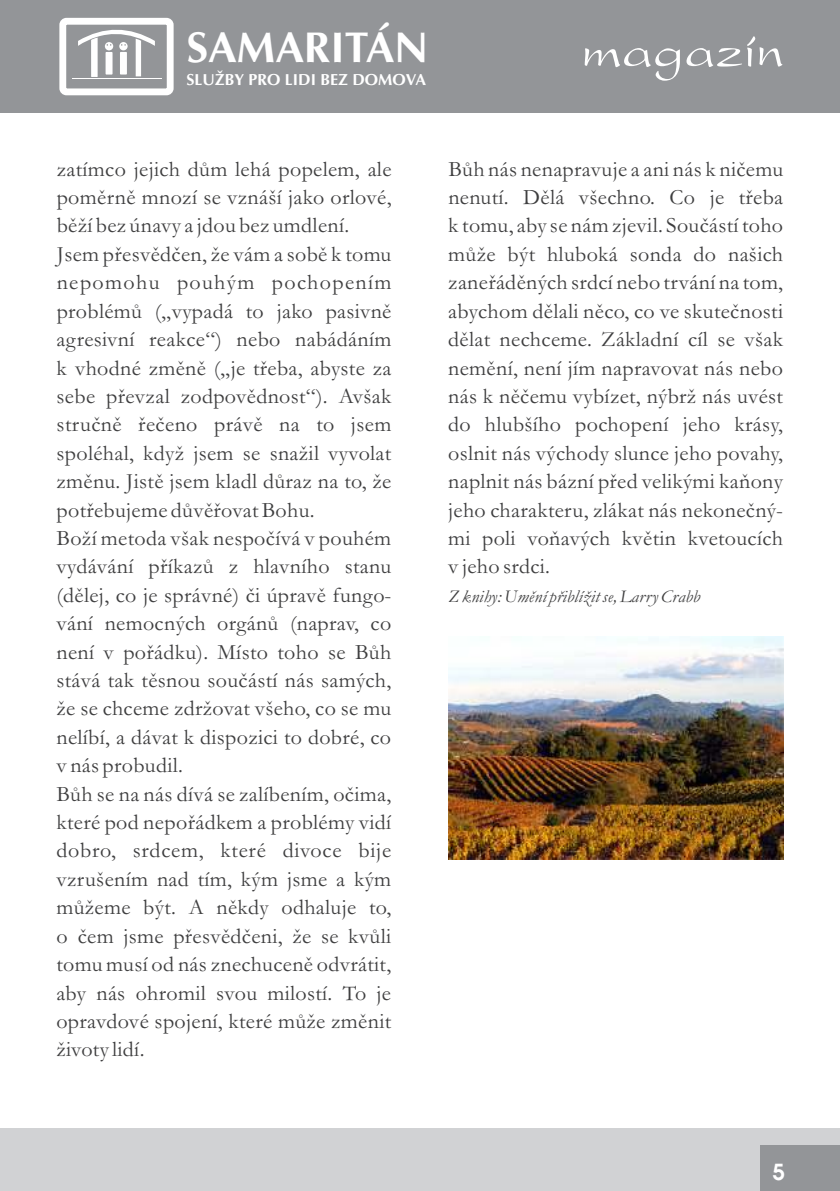
<style>
.page{position:relative;width:840px;height:1191px;background:#fff}
.page>*{position:absolute;margin:0;border:0;box-sizing:border-box;transform-origin:0 0}
.t1{font:56px "President";color:#fff}
.t2{font:700 43.2px "Ottawa";color:#fff}
.t3{font:22px/28.4px "Garamond";letter-spacing:.015em;color:#3e3e3f}
.t4{font:22px "Garamond";letter-spacing:.06em;color:#3e3e3f}
.t5{font:700 22px "Avalon";color:#fff}
.t6{font:italic 18px "Garamond";letter-spacing:.015em;color:#3e3e3f}
.t7{font:700 16px "Ottawa";color:#fff}
</style>
<div class="page">
<div style="left:0;top:0;width:839px;height:113px;background:#939598"></div>
<div style="left:0;top:1128px;width:839px;height:63px;background:#d1d2d4"></div>
<div style="left:760px;top:1145px;width:79px;height:46px;background:#939598"></div>
<div style="left:59px;top:18px;width:114px;height:77px;border:7px solid #fff;border-radius:4px"></div>
<hr style="left:72px;top:78px;width:89px;height:1px;background:#fff">
<svg style="left:78px;top:29px;width:77px;height:48px"></svg>
<img style="left:448px;top:636px;width:334px;height:223px">
<h2 class="t2" style="left:186px;top:31px;width:243px">SAMARITÁN</h2>
<p class="t7" style="left:186px;top:74px;width:241px">SLUŽBY PRO LIDI BEZ DOMOVA</p>
<h1 class="t1" style="left:580px;top:26px;width:204px">magazín</h1>
<p class="t3" style="left:57px;top:157px;width:336px">zatímco jejich dům lehá popelem, ale</p>
<p class="t3" style="left:448px;top:157px;width:336px">Bůh nás nenapravuje a ani nás k ničemu</p>
<p class="t3" style="left:57px;top:185px;width:336px">poměrně mnozí se vznáší jako orlové,</p>
<p class="t3" style="left:448px;top:185px;width:336px">nenutí. Dělá všechno. Co je třeba</p>
<p class="t3" style="left:57px;top:214px;width:294px">běží bez únavy a jdou bez umdlení.</p>
<p class="t3" style="left:448px;top:214px;width:336px">k tomu, aby se nám zjevil. Součástí toho</p>
<p class="t3" style="left:57px;top:242px;width:336px">Jsem přesvědčen, že vám a sobě k tomu</p>
<p class="t3" style="left:448px;top:242px;width:336px">může být hluboká sonda do našich</p>
<p class="t4" style="left:57px;top:275px;width:336px">nepomohu pouhým pochopením</p>
<p class="t3" style="left:448px;top:271px;width:336px">zaneřáděných srdcí nebo trvání na tom,</p>
<p class="t3" style="left:57px;top:299px;width:336px">problémů („vypadá to jako pasivně</p>
<p class="t3" style="left:448px;top:299px;width:336px">abychom dělali něco, co ve skutečnosti</p>
<p class="t3" style="left:57px;top:327px;width:336px">agresivní reakce“) nebo nabádáním</p>
<p class="t3" style="left:448px;top:327px;width:336px">dělat nechceme. Základní cíl se však</p>
<p class="t3" style="left:57px;top:356px;width:336px">k vhodné změně („je třeba, abyste za</p>
<p class="t3" style="left:448px;top:356px;width:336px">nemění, není jím napravovat nás nebo</p>
<p class="t3" style="left:57px;top:384px;width:336px">sebe převzal zodpovědnost“). Avšak</p>
<p class="t3" style="left:448px;top:384px;width:336px">nás k něčemu vybízet, nýbrž nás uvést</p>
<p class="t3" style="left:57px;top:413px;width:336px">stručně řečeno právě na to jsem</p>
<p class="t3" style="left:448px;top:413px;width:336px">do hlubšího pochopení jeho krásy,</p>
<p class="t3" style="left:57px;top:441px;width:336px">spoléhal, když jsem se snažil vyvolat</p>
<p class="t3" style="left:448px;top:441px;width:336px">oslnit nás východy slunce jeho povahy,</p>
<p class="t3" style="left:56px;top:469px;width:336px">změnu. Jistě jsem kladl důraz na to, že</p>
<p class="t3" style="left:448px;top:469px;width:336px">naplnit nás bázní před velikými kaňony</p>
<p class="t3" style="left:56px;top:498px;width:259px">potřebujeme důvěřovat Bohu.</p>
<p class="t3" style="left:448px;top:498px;width:336px">jeho charakteru, zlákat nás nekonečný-</p>
<p class="t3" style="left:56px;top:526px;width:336px">Boží metoda však nespočívá v pouhém</p>
<p class="t3" style="left:448px;top:526px;width:336px">mi poli voňavých květin kvetoucích</p>
<p class="t3" style="left:56px;top:555px;width:336px">vydávání příkazů z hlavního stanu</p>
<p class="t3" style="left:448px;top:555px;width:103px">v jeho srdci.</p>
<p class="t3" style="left:56px;top:583px;width:336px">(dělej, co je správné) či úpravě fungo-</p>
<p class="t6" style="left:448px;top:590px;width:253px">Z knihy: Umění přiblížit se, Larry Crabb</p>
<p class="t3" style="left:56px;top:611px;width:336px">vání nemocných orgánů (naprav, co není v pořádku). Místo toho se Bůh stává tak těsnou součástí nás samých, že se chceme zdržovat všeho, co se mu nelíbí, a dávat k dispozici to dobré, co v nás probudil.<br>Bůh se na nás dívá se zalíbením, očima, které pod nepořádkem a problémy vidí dobro, srdcem, které divoce bije vzrušením nad tím, kým jsme a kým můžeme být. A někdy odhaluje to, o čem jsme přesvědčeni, že se kvůli tomu musí od nás znechuceně odvrátit, aby nás ohromil svou milostí. To je opravdové spojení, které může změnit životy lidí.</p>
<p class="t5" style="left:772px;top:1163px;width:14px">5</p>
</div>
